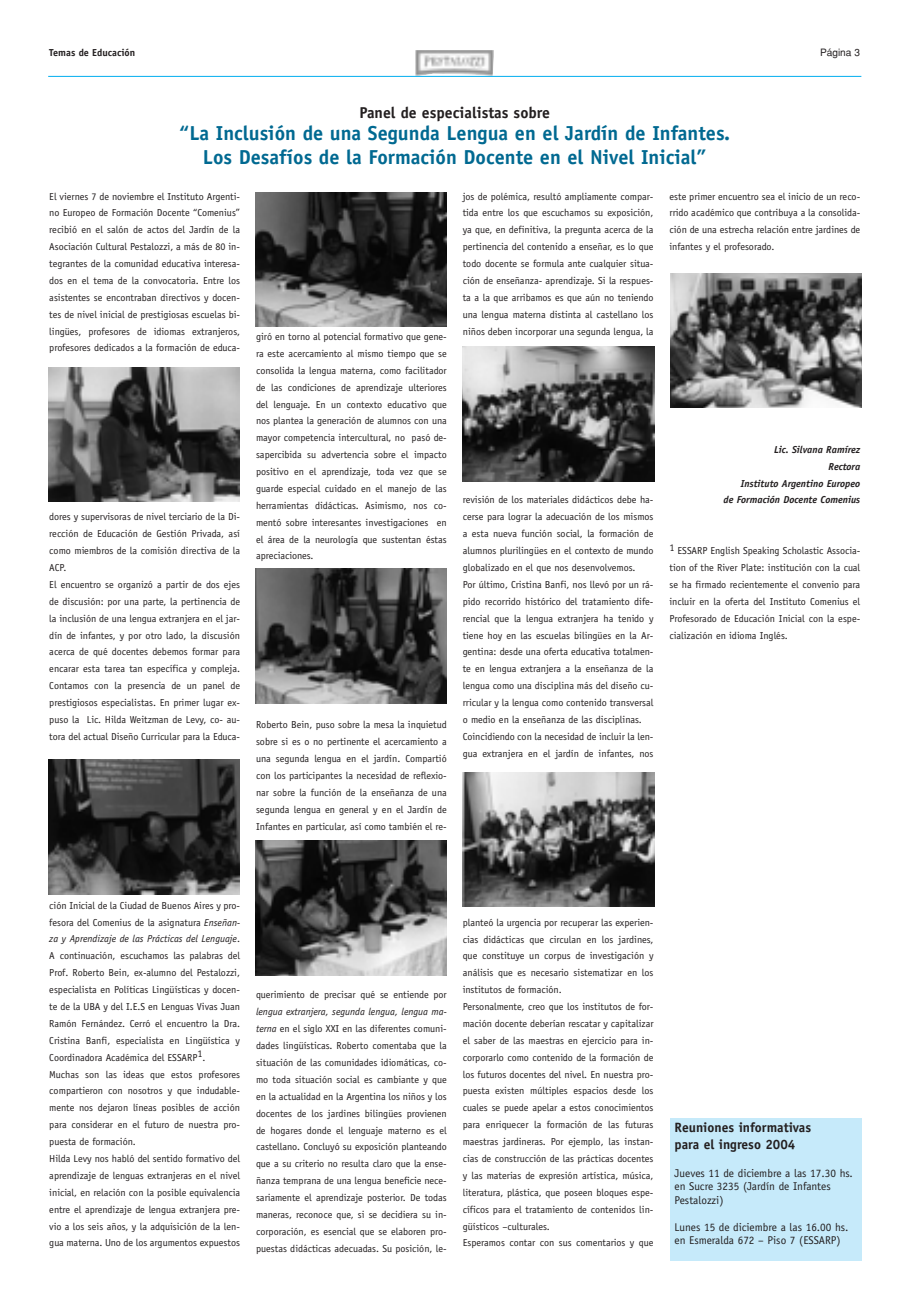
<style>
.page{position:relative;width:918px;height:1290px;background:#fff}
.page>*{position:absolute;margin:0;border:0;box-sizing:border-box;transform-origin:0 0}
.t1{font:700 20.25px/24.3px "Officina Sans";color:#006991;text-align:center}
.t2{font:700 15.75px "Officina Sans";color:#231f20}
.t3{font:700 13.5px/16.2px "Officina Sans";color:#231f20}
.t4{font:11.25px/13.5px "Officina Sans";color:#231f20}
.t5{font:10.2px/17px "Officina Sans";color:#231f20;text-align:justify}
.t6{font:italic 700 10.2px/17px "Officina Sans";color:#231f20;text-align:right}
.t7{font:700 10.2px "Officina Sans";color:#231f20}
.t8{font:10.2px "Helvetica";color:#231f20}
.s1{font-style:italic}
</style>
<div class="page">
<img style="left:415px;top:50px;width:79px;height:26px">
<hr style="left:48px;top:76px;width:813px;height:1px;background:#00aeef">
<img style="left:48px;top:367px;width:192px;height:134px">
<img style="left:48px;top:759px;width:192px;height:135px">
<img style="left:463px;top:772px;width:191px;height:134px">
<img style="left:670px;top:273px;width:191px;height:135px">
<img style="left:463px;top:346px;width:191px;height:135px">
<img style="left:255px;top:192px;width:192px;height:135px">
<img style="left:255px;top:568px;width:192px;height:135px">
<img style="left:255px;top:840px;width:192px;height:135px">
<div style="left:670px;top:1117px;width:191px;height:143px;background:#c6eafa"></div>
<p class="t7" style="left:49px;top:49px;width:87px">Temas de Educación</p>
<p class="t8" style="left:820px;top:49px;width:42px">Página 3</p>
<h2 class="t2" style="left:359px;top:106px;width:192px">Panel de especialistas sobre</h2>
<h1 class="t1" style="left:179px;top:122px;width:553px">“La Inclusión de una Segunda Lengua en el Jardín de Infantes.<br>Los Desafíos de la Formación Docente en el Nivel Inicial”</h1>
<p class="t5" style="left:49px;top:188px;width:192px">El viernes 7 de noviembre el Instituto Argenti&shy;no Europeo de Formación Docente “Comenius” recibió en el salón de actos del Jardín de la Asociación Cultural Pestalozzi, a más de 80 in&shy;tegrantes de la comunidad educativa interesa&shy;dos en el tema de la convocatoria. Entre los asistentes se encontraban directivos y docen&shy;tes de nivel inicial de prestigiosas escuelas bi&shy;lingües, profesores de idiomas extranjeros, profesores dedicados a la formación de educa-</p>
<p class="t5" style="left:49px;top:509px;width:192px;text-align:left">dores y supervisoras de nivel terciario de la Di&shy;rección de Educación de Gestión Privada, así como miembros de la comisión directiva de la ACP.<br>El encuentro se organizó a partir de dos ejes de discusión: por una parte, la pertinencia de la inclusión de una lengua extranjera en el jar&shy;dín de infantes, y por otro lado, la discusión acerca de qué docentes debemos formar para encarar esta tarea tan específica y compleja.<br>Contamos con la presencia de un panel de prestigiosos especialistas. En primer lugar ex&shy;puso la Lic. Hilda Weitzman de Levy, co- au&shy;tora del actual Diseño Curricular para la Educa-</p>
<p class="t5" style="left:256px;top:329px;width:192px">giró en torno al potencial formativo que gene&shy;ra este acercamiento al mismo tiempo que se consolida la lengua materna, como facilitador de las condiciones de aprendizaje ulteriores del lenguaje. En un contexto educativo que nos plantea la generación de alumnos con una mayor competencia intercultural, no pasó de&shy;sapercibida su advertencia sobre el impacto positivo en el aprendizaje, toda vez que se guarde especial cuidado en el manejo de las herramientas didácticas. Asimismo, nos co&shy;mentó sobre interesantes investigaciones en el área de la neurología que sustentan éstas apreciaciones.</p>
<p class="t5" style="left:256px;top:717px;width:192px">Roberto Bein, puso sobre la mesa la inquietud sobre si es o no pertinente el acercamiento a una segunda lengua en el jardín. Compartió con los participantes la necesidad de reflexio&shy;nar sobre la función de la enseñanza de una segunda lengua en general y en el Jardín de Infantes en particular, así como también el re-</p>
<p class="t5" style="left:463px;top:188px;width:192px">jos de polémica, resultó ampliamente compar&shy;tida entre los que escuchamos su exposición, ya que, en definitiva, la pregunta acerca de la pertinencia del contenido a enseñar, es lo que todo docente se formula ante cualquier situa&shy;ción de enseñanza- aprendizaje. Si la respues&shy;ta a la que arribamos es que aún no teniendo una lengua materna distinta al castellano los niños deben incorporar una segunda lengua, la</p>
<p class="t5" style="left:463px;top:492px;width:192px;text-align:left">revisión de los materiales didácticos debe ha&shy;cerse para lograr la adecuación de los mismos a esta nueva función social, la formación de alumnos plurilingües en el contexto de mundo globalizado en el que nos desenvolvemos.<br>Por último, Cristina Banfi, nos llevó por un rá&shy;pido recorrido histórico del tratamiento dife&shy;rencial que la lengua extranjera ha tenido y tiene hoy en las escuelas bilingües en la Ar&shy;gentina: desde una oferta educativa totalmen&shy;te en lengua extranjera a la enseñanza de la lengua como una disciplina más del diseño cu&shy;rricular y la lengua como contenido transversal o medio en la enseñanza de las disciplinas.<br>Coincidiendo con la necesidad de incluir la len&shy;gua extranjera en el jardín de infantes, nos</p>
<p class="t5" style="left:669px;top:188px;width:192px">este primer encuentro sea el inicio de un reco&shy;rrido académico que contribuya a la consolida&shy;ción de una estrecha relación entre jardines de infantes y el profesorado.</p>
<p class="t6" style="left:723px;top:441px;width:138px">Lic. Silvana Ramírez<br>Rectora<br>Instituto Argentino Europeo<br>de Formación Docente Comenius</p>
<p class="t5" style="left:669px;top:543px;width:192px">1 ESSARP English Speaking Scholastic Associa&shy;tion of the River Plate: institución con la cual se ha firmado recientemente el convenio para incluir en la oferta del Instituto Comenius el Profesorado de Educación Inicial con la espe&shy;cialización en idioma Inglés.</p>
<p class="t5" style="left:49px;top:897px;width:192px;text-align:left">ción Inicial de la Ciudad de Buenos Aires y pro&shy;fesora del Comenius de la asignatura <span class="s1">Enseñan&shy;za y Aprendizaje de las Prácticas del Lenguaje</span>.<br>A continuación, escuchamos las palabras del Prof. Roberto Bein, ex-alumno del Pestalozzi, especialista en Políticas Lingüísticas y docen&shy;te de la UBA y del I.E.S en Lenguas Vivas Juan Ramón Fernández. Cerró el encuentro la Dra.<br>Cristina Banfi, especialista en Lingüística y Coordinadora Académica del ESSARP1.<br>Muchas son las ideas que estos profesores compartieron con nosotros y que indudable&shy;mente nos dejaron líneas posibles de acción para considerar en el futuro de nuestra pro&shy;puesta de formación.<br>Hilda Levy nos habló del sentido formativo del aprendizaje de lenguas extranjeras en el nivel inicial, en relación con la posible equivalencia entre el aprendizaje de lengua extranjera pre&shy;vio a los seis años, y la adquisición de la len&shy;gua materna. Uno de los argumentos expuestos</p>
<p class="t5" style="left:256px;top:987px;width:192px">querimiento de precisar qué se entiende por</p>
<p class="t5" style="left:256px;top:1004px;width:192px"><span class="s1">lengua extranjera, segunda lengua, lengua ma&shy;terna</span> en el siglo XXI en las diferentes comuni&shy;dades lingüísticas. Roberto comentaba que la situación de las comunidades idiomáticas, co&shy;mo toda situación social es cambiante y que en la actualidad en la Argentina los niños y los docentes de los jardines bilingües provienen de hogares donde el lenguaje materno es el castellano. Concluyó su exposición planteando que a su criterio no resulta claro que la ense&shy;ñanza temprana de una lengua beneficie nece&shy;sariamente el aprendizaje posterior. De todas maneras, reconoce que, si se decidiera su in&shy;corporación, es esencial que se elaboren pro&shy;puestas didácticas adecuadas. Su posición, le-</p>
<p class="t5" style="left:463px;top:914px;width:192px;text-align:left">planteó la urgencia por recuperar las experien&shy;cias didácticas que circulan en los jardines, que constituye un corpus de investigación y análisis que es necesario sistematizar en los institutos de formación.<br>Personalmente, creo que los institutos de for&shy;mación docente deberían rescatar y capitalizar el saber de las maestras en ejercicio para in&shy;corporarlo como contenido de la formación de los futuros docentes del nivel. En nuestra pro&shy;puesta existen múltiples espacios desde los cuales se puede apelar a estos conocimientos para enriquecer la formación de las futuras maestras jardineras. Por ejemplo, las instan&shy;cias de construcción de las prácticas docentes y las materias de expresión artística, música, literatura, plástica, que poseen bloques espe&shy;cíficos para el tratamiento de contenidos lin&shy;güísticos –culturales.<br>Esperamos contar con sus comentarios y que</p>
<h3 class="t3" style="left:675px;top:1120px;width:138px">Reuniones informativas para el ingreso 2004</h3>
<p class="t4" style="left:675px;top:1166px;width:180px">Jueves 11 de diciembre a las 17.30 hs. en Sucre 3235 (Jardín de Infantes<br>Pestalozzi)</p>
<p class="t4" style="left:675px;top:1220px;width:175px">Lunes 15 de diciembre a las 16.00 hs. en Esmeralda 672 – Piso 7 (ESSARP)</p>
</div>
